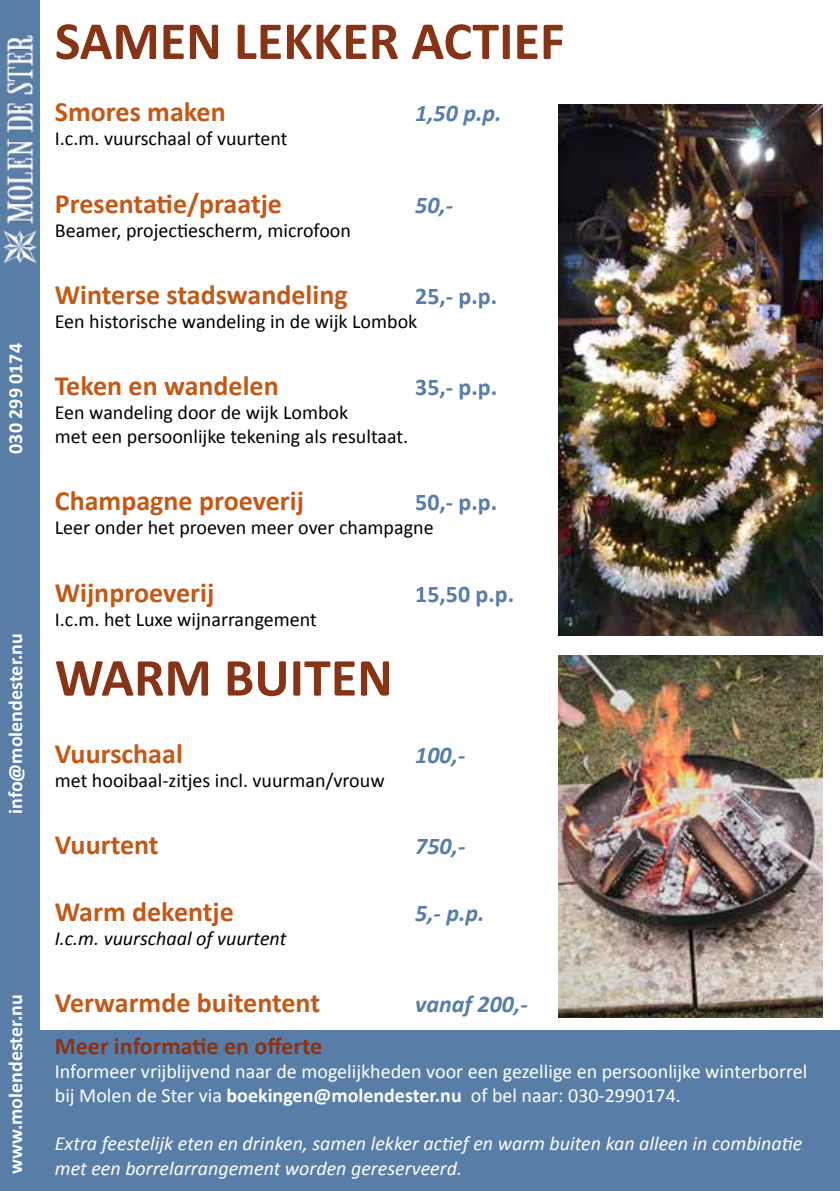
<style>
.page{position:relative;width:840px;height:1191px;background:#fff}
.page>*{position:absolute;margin:0;border:0;box-sizing:border-box;transform-origin:0 0}
.t1{font:700 54px "Calibri";color:#873416}
.t2{font:700 54px "Calibri";color:#873316}
.t3{font:700 28px "Calibri";color:#c35917}
.t4{font:700 24px "Calibri";color:#587da8}
.t5{font:italic 700 24px "Calibri";color:#587da8}
.t6{font:700 24px "Calibri";color:#873416}
.t7{font:italic 700 24px "Calibri";color:#577ea9}
.t8{font:20px/24px "Calibri";color:#000}
.t9{font:20px/24px "Calibri";color:#fff}
.t10{font:italic 20px/24px "Calibri";color:#fff}
.t11{font:700 20px "Calibri";color:#fff}
.t12{font:italic 20px "Calibri";color:#000}
.s1{font-weight:700}
</style>
<div class="page">
<div style="left:33px;top:1030px;width:806px;height:161px;background:#587da7"></div>
<img style="left:558px;top:655px;width:264px;height:362px">
<div style="left:0;top:0;width:40px;height:1191px;background:#587da6"></div>
<img style="left:3px;top:34px;width:34px;height:230px">
<img style="left:558px;top:104px;width:264px;height:531px">
<p class="t11" style="left:3px;top:454px;width:112px;rotate:-90deg">030 299 0174</p>
<p class="t11" style="left:3px;top:814px;width:182px;rotate:-90deg">info@molendester.nu</p>
<p class="t11" style="left:3px;top:1174px;width:181px;rotate:-90deg">www.molendester.nu</p>
<h1 class="t1" style="left:55px;top:8px;width:511px">SAMEN LEKKER ACTIEF</h1>
<h2 class="t3" style="left:55px;top:95px;width:172px">Smores maken</h2>
<p class="t5" style="left:415px;top:98px;width:88px">1,50 p.p.</p>
<p class="t8" style="left:55px;top:126px;width:234px">I.c.m. vuurschaal of vuurtent</p>
<h2 class="t3" style="left:55px;top:186px;width:228px">Presentatie/praatje</h2>
<p class="t5" style="left:415px;top:190px;width:39px">50,-</p>
<p class="t8" style="left:55px;top:217px;width:297px">Beamer, projectiescherm, microfoon</p>
<h2 class="t3" style="left:55px;top:277px;width:294px">Winterse stadswandeling</h2>
<p class="t4" style="left:415px;top:281px;width:83px">25,- p.p.</p>
<p class="t8" style="left:55px;top:308px;width:364px">Een historische wandeling in de wijk Lombok</p>
<h2 class="t3" style="left:55px;top:368px;width:225px">Teken en wandelen</h2>
<p class="t4" style="left:415px;top:372px;width:83px">35,- p.p.</p>
<p class="t8" style="left:55px;top:399px;width:355px">Een wandeling door de wijk Lombok<br>met een persoonlijke tekening als resultaat.</p>
<h2 class="t3" style="left:55px;top:483px;width:250px">Champagne proeverij</h2>
<p class="t4" style="left:415px;top:487px;width:83px">50,- p.p.</p>
<p class="t8" style="left:55px;top:515px;width:380px">Leer onder het proeven meer over champagne</p>
<h2 class="t3" style="left:55px;top:575px;width:161px">Wijnproeverij</h2>
<p class="t4" style="left:415px;top:578px;width:100px">15,50 p.p.</p>
<p class="t8" style="left:55px;top:606px;width:263px">I.c.m. het Luxe wijnarrangement</p>
<h1 class="t2" style="left:55px;top:644px;width:339px">WARM BUITEN</h1>
<h2 class="t3" style="left:55px;top:736px;width:129px">Vuurschaal</h2>
<p class="t5" style="left:415px;top:740px;width:52px">100,-</p>
<p class="t8" style="left:55px;top:767px;width:331px">met hooibaal-zitjes incl. vuurman/vrouw</p>
<h2 class="t3" style="left:55px;top:827px;width:105px">Vuurtent</h2>
<p class="t5" style="left:415px;top:831px;width:52px">750,-</p>
<h2 class="t3" style="left:55px;top:894px;width:180px">Warm dekentje</h2>
<p class="t7" style="left:415px;top:898px;width:71px">5,- p.p.</p>
<p class="t12" style="left:55px;top:926px;width:233px">I.c.m. vuurschaal of vuurtent</p>
<h2 class="t3" style="left:55px;top:985px;width:266px">Verwarmde buitentent</h2>
<p class="t5" style="left:415px;top:989px;width:114px">vanaf 200,-</p>
<p class="t6" style="left:55px;top:1031px;width:269px">Meer informatie en offerte</p>
<p class="t9" style="left:55px;top:1058px;width:753px">Informeer vrijblijvend naar de mogelijkheden voor een gezellige en persoonlijke winterborrel bij Molen de Ster via <span class="s1">boekingen@molendester.nu</span> of bel naar: 030-2990174.</p>
<p class="t10" style="left:55px;top:1130px;width:748px">Extra feestelijk eten en drinken, samen lekker actief en warm buiten kan alleen in combinatie met een borrelarrangement worden gereserveerd.</p>
</div>
